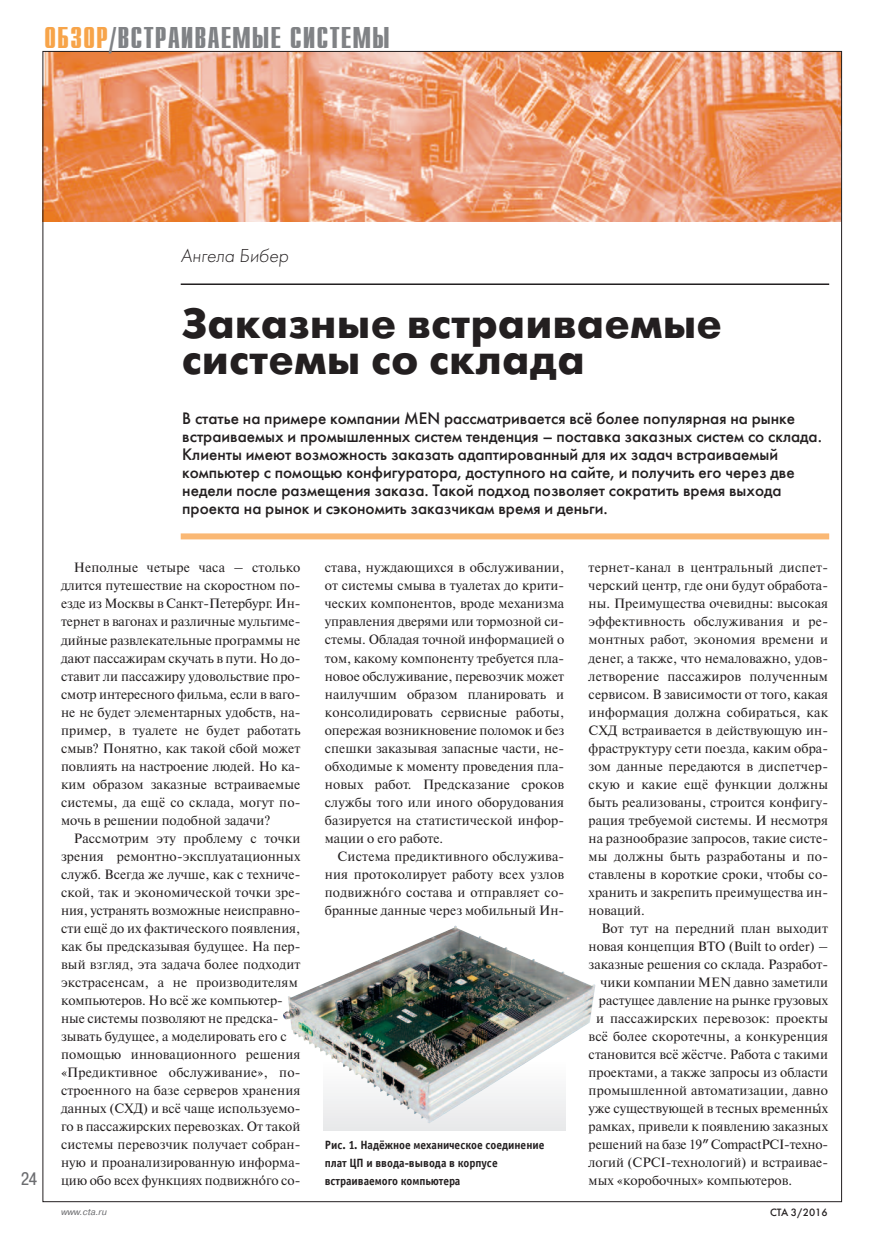
<style>
.page{position:relative;width:893px;height:1251px;background:#fff}
.page>*{position:absolute;margin:0;border:0;box-sizing:border-box;transform-origin:0 0}
.t1{font:700 42px/36px "Futura Futuris C";letter-spacing:.02em;color:#231f20}
.t2{font:700 30px "Compact C";letter-spacing:.03em;color:#808285}
.t3{font:italic 19.5px "Futura Light C";color:#231f20}
.t4{font:18px "Pragmatica Cond C";color:#6c6d70}
.t5{font:16.5px/18px "Futura Futuris C";color:#231f20}
.t6{font:13.5px/18px "Newton C";color:#231f20;text-align:justify}
.t7{font:13.5px "Newton C";letter-spacing:-.02em;color:#231f20}
.t8{font:12px/18px "Officina Sans Bold C";color:#231f20;scale:.95 1}
.t9{font:10.5px "Futura Futuris C";color:#231f20}
.t10{font:italic 9px "Pragmatica C";color:#6c6d70}
.s1{color:#f7a449}
.s2{font-family:"Tahoma"}
</style>
<div class="page">
<img style="left:45px;top:53px;width:795px;height:168px">
<hr style="left:181px;top:283px;width:648px;height:2px;background:#231f20">
<div style="left:181px;top:533px;width:648px;height:6px;background:#fab874"></div>
<div style="left:323px;top:1061px;width:243px;height:69px;background:#e9eaeb"></div>
<img style="left:283px;top:925px;width:312px;height:198px">
<h2 class="t2" style="left:44px;top:20px;width:347px"><span class="s1">обзор</span>/встраиваемые системы</h2>
<h3 class="t4" style="left:21px;top:1167px;width:17px">24</h3>
<h3 class="t3" style="left:181px;top:243px;width:109px">Ангела Бибер</h3>
<h1 class="t1" style="left:182px;top:306px;width:541px">Заказные встраиваемые системы со склада</h1>
<p class="t5" style="left:182px;top:409px;width:641px">В статье на примере компании MEN рассматривается всё более популярная на рынке встраиваемых и промышленных систем тенденция – поставка заказных систем со склада.<br>Клиенты имеют возможность заказать адаптированный для их задач встраиваемый компьютер с помощью конфигуратора, доступного на сайте, и получить его через две недели после размещения заказа. Такой подход позволяет сократить время выхода проекта на рынок и сэкономить заказчикам время и деньги.</p>
<p class="t6" style="left:61px;top:558px;width:241px;text-indent:13px">Неполные четыре часа – столько длится путешествие на скоростном по&shy;езде из Москвы в Санкт-Петербург. Ин&shy;тернет в вагонах и различные мультиме&shy;дийные развлекательные программы не дают пассажирам скучать в пути. Но до&shy;ставит ли пассажиру удовольствие про&shy;смотр интересного фильма, если в ваго&shy;не не будет элементарных удобств, на&shy;пример, в туалете не будет работать смыв? Понятно, как такой сбой может повлиять на настроение людей. Но ка&shy;ким образом заказные встраиваемые системы, да ещё со склада, могут по&shy;мочь в решении подобной задачи?</p>
<p class="t6" style="left:61px;top:828px;width:241px;text-align:left;text-indent:13px">Рассмотрим эту проблему с точки зрения ремонтно-эксплуатационных служб. Всегда же лучше, как с техниче&shy;ской, так и экономической точки зре&shy;ния, устранять возможные неисправно&shy;сти ещё до их фактического появления, как бы предсказывая будущее. На пер&shy;вый взгляд, эта задача более подходит экстрасенсам, а не производителям компьютеров. Но всё же компьютер&shy;ные системы позволяют не предска&shy;зывать будущее, а моделировать его с помощью инновационного решения «Предиктивное обслуживание», по&shy;строенного на базе серверов хранения данных (СХД) и всё чаще используемо&shy;го в пассажирских перевозках. От такой системы перевозчик получает собран&shy;ную и проанализированную информа&shy;цию обо всех функциях подвижногˆ о со-</p>
<p class="t10" style="left:61px;top:1206px;width:48px">www.cta.ru</p>
<p class="t6" style="left:325px;top:558px;width:241px">става, нуждающихся в обслуживании, от системы смыва в туалетах до крити&shy;ческих компонентов, вроде механизма управления дверями или тормозной си&shy;стемы. Обладая точной информацией о том, какому компоненту требуется пла&shy;новое обслуживание, перевозчик может наилучшим образом планировать и консолидировать сервисные работы, опережая возникновение поломок и без спешки заказывая запасные части, не&shy;обходимые к моменту проведения пла&shy;новых работ. Предсказание сроков службы того или иного оборудования базируется на статистической инфор&shy;мации о его работе.</p>
<p class="t6" style="left:325px;top:846px;width:241px;text-indent:13px">Система предиктивного обслужива&shy;ния протоколирует работу всех узлов подвижноˆго состава и отправляет со&shy;бранные данные через мобильный Ин-</p>
<p class="t8" style="left:325px;top:1136px;width:233px">Рис. 1. Надёжное механическое соединение плат ЦП и ввода-вывода в корпусе встраиваемого компьютера</p>
<p class="t6" style="left:589px;top:558px;width:241px">тернет-канал в центральный диспет&shy;черский центр, где они будут обработа&shy;ны. Преимущества очевидны: высокая эффективность обслуживания и ре&shy;монтных работ, экономия времени и денег, а также, что немаловажно, удов&shy;летворение пассажиров полученным сервисом. В зависимости от того, какая информация должна собираться, как СХД встраивается в действующую ин&shy;фраструктуру сети поезда, каким обра&shy;зом данные передаются в диспетчер&shy;скую и какие ещё функции должны быть реализованы, строится конфигу&shy;рация требуемой системы. И несмотря на разнообразие запросов, такие систе&shy;мы должны быть разработаны и по&shy;ставлены в короткие сроки, чтобы со&shy;хранить и закрепить преимущества ин&shy;новаций.</p>
<p class="t6" style="left:601px;top:918px;width:228px">Вот тут на передний план выходит</p>
<p class="t6" style="left:589px;top:936px;width:241px">новая концепция BTO (Built to order) –</p>
<p class="t6" style="left:589px;top:954px;width:241px">заказные решения со склада. Разработ-</p>
<p class="t6" style="left:600px;top:972px;width:229px">чики компании MEN давно заметили</p>
<p class="t6" style="left:599px;top:990px;width:231px">растущее давление на рынке грузовых</p>
<p class="t6" style="left:596px;top:1008px;width:233px">и пассажирских перевозок: проекты</p>
<p class="t6" style="left:589px;top:1026px;width:241px">всё более скоротечны, а конкуренция</p>
<p class="t6" style="left:589px;top:1044px;width:241px">становится всё жёстче. Работа с такими</p>
<p class="t6" style="left:589px;top:1062px;width:241px">проектами, а также запросы из области</p>
<p class="t6" style="left:589px;top:1080px;width:241px">промышленной автоматизации, давно</p>
<p class="t6" style="left:589px;top:1098px;width:241px">уже существующей в тесных временныхˆ</p>
<p class="t6" style="left:589px;top:1116px;width:241px">рамках, привели к появлению заказных</p>
<p class="t7" style="left:589px;top:1135px;width:241px">решений на базе 19<span class="s2">ʺ</span> CompactPCI-техно-</p>
<p class="t6" style="left:589px;top:1152px;width:241px">логий (CPCI-технологий) и встраивае-</p>
<p class="t6" style="left:589px;top:1170px;width:205px">мых «коробочных» компьютеров.</p>
<p class="t9" style="left:770px;top:1206px;width:59px">СТА 3/2016</p>
</div>
